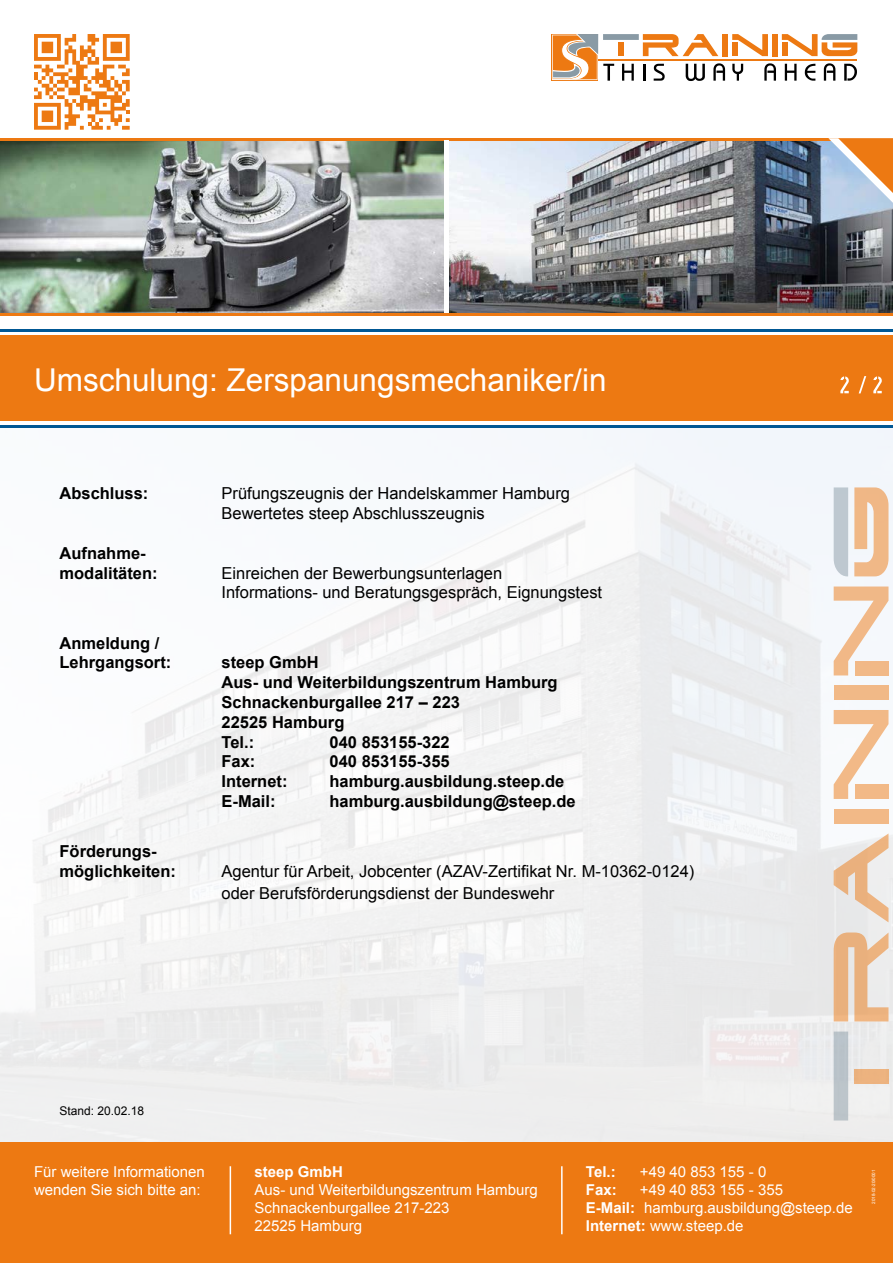
<style>
.page{position:relative;width:893px;height:1263px;background:#fff}
.page>*{position:absolute;margin:0;border:0;box-sizing:border-box;transform-origin:0 0}
.t1{font:31.5px "Arial";color:#fff}
.t2{font:700 16.5px/19.8px "Arial";color:#000}
.t3{font:16.5px/19.8px "Arial";color:#000}
.t4{font:15px/18px "Arial";color:#fff}
.t5{font:700 15px "Arial";color:#fff}
.t6{font:12px "Arial";color:#000}
.t7{font:4.5px "Arial";color:#fff}
.s1{font-weight:700}
</style>
<div class="page">
<img style="left:0;top:427px;width:893px;height:715px">
<div style="left:0;top:336px;width:893px;height:85px;background:#ed7912"></div>
<hr style="left:0;top:330px;width:893px;height:2px;background:#005794">
<hr style="left:0;top:425px;width:893px;height:2px;background:#005794">
<svg style="left:840px;top:376px;width:42px;height:17px"></svg>
<svg style="left:34px;top:34px;width:96px;height:96px"></svg>
<div style="left:0;top:1142px;width:893px;height:121px;background:#ed7912"></div>
<img style="left:0;top:140px;width:893px;height:173px">
<hr style="left:0;top:138px;width:893px;height:2px;background:#ed7912">
<hr style="left:0;top:313px;width:893px;height:2px;background:#ed7912">
<svg style="left:828px;top:138px;width:65px;height:65px;background:#d2b49d"></svg>
<div style="left:444px;top:140px;width:5px;height:173px;background:#fff"></div>
<svg style="left:834px;top:1031px;width:14px;height:89px"></svg>
<svg style="left:834px;top:932px;width:54px;height:89px;background:#eac6a6"></svg>
<svg style="left:834px;top:833px;width:54px;height:89px;background:#ebd7c6"></svg>
<div style="left:834px;top:809px;width:54px;height:14px;background:#f2b987"></div>
<div style="left:834px;top:686px;width:54px;height:14px;background:#f1b987"></div>
<svg style="left:834px;top:487px;width:14px;height:89px"></svg>
<svg style="left:834px;top:710px;width:54px;height:89px"></svg>
<svg style="left:834px;top:586px;width:54px;height:89px"></svg>
<svg style="left:854px;top:487px;width:34px;height:89px"></svg>
<div style="left:854px;top:1069px;width:34px;height:14px;background:#edb37f"></div>
<hr style="left:594px;top:59px;width:263px;height:1px;background:#ed7912">
<div style="left:722px;top:34px;width:6px;height:22px;background:#ed7912"></div>
<div style="left:772px;top:34px;width:6px;height:22px;background:#ed7912"></div>
<svg style="left:732px;top:34px;width:36px;height:22px"></svg>
<svg style="left:551px;top:34px;width:174px;height:47px"></svg>
<svg style="left:732px;top:64px;width:11px;height:17px"></svg>
<svg style="left:764px;top:63px;width:12px;height:18px"></svg>
<svg style="left:785px;top:64px;width:12px;height:17px"></svg>
<svg style="left:805px;top:64px;width:10px;height:17px"></svg>
<svg style="left:824px;top:63px;width:11px;height:18px"></svg>
<svg style="left:844px;top:64px;width:13px;height:17px"></svg>
<svg style="left:782px;top:34px;width:75px;height:22px"></svg>
<div style="left:618px;top:42px;width:6px;height:14px;background:#ed7912"></div>
<hr style="left:230px;top:1166px;width:1px;height:68px;background:#fff">
<hr style="left:561px;top:1166px;width:2px;height:68px;background:#fff">
<h1 class="t1" style="left:34px;top:359px;width:574px">Umschulung: Zerspanungsmechaniker/in</h1>
<p class="t2" style="left:60px;top:484px;width:90px">Abschluss:</p>
<p class="t3" style="left:222px;top:484px;width:350px">Prüfungszeugnis der Handelskammer Hamburg<br>Bewertetes steep Abschlusszeugnis</p>
<p class="t2" style="left:60px;top:544px;width:100px">Aufnahme&shy;modalitäten:</p>
<p class="t3" style="left:222px;top:563px;width:382px">Einreichen der Bewerbungsunterlagen<br>Informations- und Beratungsgespräch, Eignungstest</p>
<p class="t2" style="left:60px;top:633px;width:113px">Anmeldung /<br>Lehrgangsort:</p>
<p class="t2" style="left:60px;top:842px;width:118px">Förderungs&shy;möglichkeiten:</p>
<p class="t2" style="left:222px;top:653px;width:338px">steep GmbH<br>Aus- und Weiterbildungszentrum Hamburg<br>Schnackenburgallee 217 – 223<br>22525 Hamburg<br>Tel.:</p>
<p class="t2" style="left:330px;top:732px;width:122px">040 853155-322</p>
<p class="t2" style="left:222px;top:752px;width:35px">Fax:</p>
<p class="t2" style="left:330px;top:752px;width:122px">040 853155-355</p>
<p class="t2" style="left:222px;top:772px;width:68px">Internet:</p>
<p class="t2" style="left:330px;top:772px;width:236px">hamburg.ausbildung.steep.de</p>
<p class="t2" style="left:222px;top:792px;width:56px">E-Mail:</p>
<p class="t2" style="left:330px;top:792px;width:248px">hamburg.ausbildung@steep.de</p>
<p class="t3" style="left:222px;top:860px;width:474px;line-height:21.6px">Agentur für Arbeit, Jobcenter (AZAV-Zertifikat Nr. M-10362-0124) oder Berufsförderungsdienst der Bundeswehr</p>
<p class="t6" style="left:60px;top:1102px;width:86px">Stand: 20.02.18</p>
<p class="t4" style="left:34px;top:1163px;width:172px">Für weitere Informationen wenden Sie sich bitte an:</p>
<p class="t5" style="left:254px;top:1162px;width:90px">steep GmbH</p>
<p class="t4" style="left:254px;top:1181px;width:285px">Aus- und Weiterbildungszentrum Hamburg<br>Schnackenburgallee 217-223<br>22525 Hamburg</p>
<p class="t5" style="left:586px;top:1162px;width:31px">Tel.:</p>
<p class="t4" style="left:640px;top:1163px;width:128px">+49 40 853 155 - 0</p>
<p class="t5" style="left:586px;top:1180px;width:32px">Fax:</p>
<p class="t4" style="left:586px;top:1181px;width:268px;text-indent:54px">+49 40 853 155 - 355<br><span class="s1">E-Mail:</span> hamburg.ausbildung@steep.de<br><span class="s1">Internet:</span> www.steep.de</p>
<p class="t7" style="left:870px;top:1204px;width:36px;rotate:-90deg">2018-02-20/0001</p>
</div>
